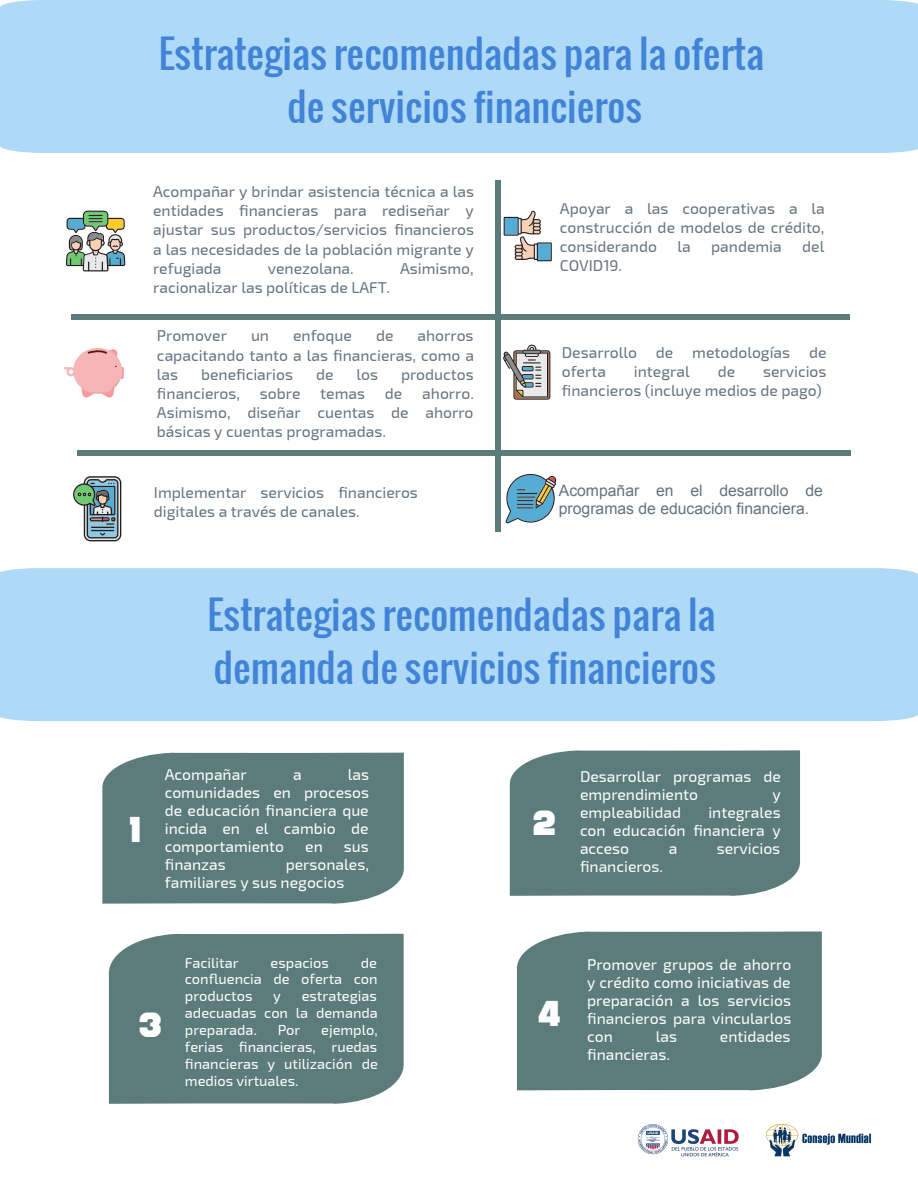
<style>
.page{position:relative;width:918px;height:1188px;background:#fff}
.page>*{position:absolute;margin:0;border:0;box-sizing:border-box;transform-origin:0 0}
.t1{font:38.25px/52.8px "Oswald";color:#4183d7;text-align:center}
.t2{font:38.25px "Distant Galaxy";color:#fff}
.t3{font:15.75px/19.2px "Exo 2.0";color:#65727f;text-align:justify}
.t4{font:15.75px/18px "Exo 2.0";color:#fff;text-align:justify}
.t5{font:15.75px/18px "Arial";color:#65727f}
.t6{font:14.7px/16.8px "Exo 2.0";color:#fff;text-align:justify}
</style>
<div class="page">
<div style="left:0;top:0;width:918px;height:153px;background:#aedaf7"></div>
<svg style="left:66px;top:211px;width:59px;height:60px"></svg>
<div style="left:119px;top:367px;width:5px;height:12px;background:#f89a9b"></div>
<svg style="left:64px;top:348px;width:58px;height:49px"></svg>
<svg style="left:73px;top:476px;width:48px;height:65px"></svg>
<svg style="left:504px;top:211px;width:48px;height:50px"></svg>
<svg style="left:503px;top:345px;width:47px;height:55px"></svg>
<svg style="left:506px;top:474px;width:50px;height:49px"></svg>
<div style="left:495px;top:180px;width:5px;height:209px;background:#5c7c7b"></div>
<div style="left:495px;top:389px;width:5px;height:142px;background:#5c7c7b"></div>
<div style="left:641px;top:314px;width:209px;height:6px;background:#5c7c7b"></div>
<div style="left:433px;top:314px;width:208px;height:6px;background:#5c7c7b"></div>
<div style="left:224px;top:314px;width:209px;height:6px;background:#5c7c7b"></div>
<div style="left:71px;top:314px;width:153px;height:6px;background:#5c7c7b"></div>
<div style="left:642px;top:450px;width:209px;height:6px;background:#5c7c7b"></div>
<div style="left:434px;top:450px;width:208px;height:6px;background:#5c7c7b"></div>
<div style="left:226px;top:450px;width:208px;height:6px;background:#5c7c7b"></div>
<div style="left:78px;top:450px;width:148px;height:6px;background:#5c7c7b"></div>
<div style="left:0;top:568px;width:918px;height:153px;background:#aedaf7"></div>
<div style="left:102px;top:753px;width:302px;height:151px;background:#5c7c7b"></div>
<div style="left:510px;top:750px;width:290px;height:146px;background:#5c7c7b"></div>
<div style="left:517px;top:932px;width:305px;height:158px;background:#5c7c7b"></div>
<div style="left:109px;top:934px;width:295px;height:170px;background:#5c7c7b"></div>
<img style="left:637px;top:1124px;width:234px;height:33px">
<h1 class="t1" style="left:159px;top:27px;width:607px">Estrategias recomendadas para la oferta de servicios financieros</h1>
<p class="t3" style="left:153px;top:183px;width:322px">Acompañar y brindar asistencia técnica a las entidades financieras para rediseñar y ajustar sus productos/servicios financieros a las necesidades de la población migrante y refugiada</p>
<p class="t3" style="left:268px;top:259px;width:87px">venezolana.</p>
<p class="t3" style="left:400px;top:259px;width:75px">Asimismo,</p>
<p class="t3" style="left:153px;top:278px;width:238px">racionalizar las políticas de LAFT.</p>
<p class="t3" style="left:157px;top:327px;width:71px">Promover</p>
<p class="t3" style="left:251px;top:327px;width:20px">un</p>
<p class="t3" style="left:293px;top:327px;width:60px">enfoque</p>
<p class="t3" style="left:376px;top:327px;width:19px">de</p>
<p class="t3" style="left:157px;top:327px;width:319px;text-indent:261px">ahorros capacitando tanto a las financieras, como a las</p>
<p class="t3" style="left:201px;top:365px;width:93px">beneficiarios</p>
<p class="t3" style="left:316px;top:365px;width:19px">de</p>
<p class="t3" style="left:356px;top:365px;width:23px">los</p>
<p class="t3" style="left:401px;top:365px;width:74px">productos</p>
<p class="t3" style="left:157px;top:384px;width:85px">financieros,</p>
<p class="t3" style="left:260px;top:384px;width:42px">sobre</p>
<p class="t3" style="left:320px;top:384px;width:46px">temas</p>
<p class="t3" style="left:385px;top:384px;width:19px">de</p>
<p class="t3" style="left:157px;top:384px;width:318px;text-indent:265px">ahorro.<br>Asimismo, diseñar cuentas de ahorro básicas y cuentas programadas.</p>
<p class="t3" style="left:154px;top:483px;width:266px">Implementar servicios financieros digitales a través de canales.</p>
<p class="t3" style="left:560px;top:199px;width:266px">Apoyar a las cooperativas a la construcción de modelos de crédito, considerando</p>
<p class="t3" style="left:677px;top:238px;width:15px">la</p>
<p class="t3" style="left:711px;top:238px;width:72px">pandemia</p>
<p class="t3" style="left:802px;top:238px;width:24px">del</p>
<p class="t3" style="left:560px;top:257px;width:64px">COVID19.</p>
<p class="t3" style="left:562px;top:343px;width:266px">Desarrollo de metodologías de oferta</p>
<p class="t3" style="left:634px;top:362px;width:57px">integral</p>
<p class="t3" style="left:718px;top:362px;width:19px">de</p>
<p class="t3" style="left:562px;top:362px;width:266px;text-indent:201px">servicios financieros (incluye medios de pago)</p>
<p class="t5" style="left:559px;top:482px;width:265px">Acompañar en el desarrollo de programas de educación financiera.</p>
<h1 class="t1" style="left:208px;top:588px;width:510px;text-align:left">Estrategias recomendadas para la demanda de servicios financieros</h1>
<h1 class="t2" style="left:130px;top:811px;width:13px">1</h1>
<p class="t4" style="left:165px;top:766px;width:83px">Acompañar</p>
<p class="t4" style="left:293px;top:766px;width:10px">a</p>
<p class="t4" style="left:165px;top:766px;width:206px;text-indent:183px">las comunidades en procesos de educación financiera que incida en el cambio de comportamiento</p>
<p class="t4" style="left:305px;top:838px;width:19px">en</p>
<p class="t4" style="left:344px;top:838px;width:26px">sus</p>
<p class="t4" style="left:165px;top:856px;width:63px">finanzas</p>
<p class="t4" style="left:165px;top:856px;width:206px;text-indent:121px">personales, familiares y sus negocios</p>
<h1 class="t2" style="left:534px;top:804px;width:24px">2</h1>
<p class="t4" style="left:580px;top:768px;width:202px">Desarrollar programas de emprendimiento</p>
<p class="t4" style="left:773px;top:786px;width:10px">y</p>
<p class="t4" style="left:580px;top:804px;width:202px;text-indent:128px">integrales con educación financiera y acceso</p>
<p class="t4" style="left:580px;top:804px;width:103px">empleabilidad</p>
<p class="t4" style="left:669px;top:840px;width:10px">a</p>
<p class="t4" style="left:717px;top:840px;width:65px">servicios</p>
<p class="t4" style="left:580px;top:858px;width:85px">financieros.</p>
<h1 class="t2" style="left:140px;top:1007px;width:24px">3</h1>
<p class="t6" style="left:185px;top:954px;width:194px;text-indent:176px">de confluencia de oferta con productos</p>
<p class="t6" style="left:185px;top:954px;width:55px">Facilitar</p>
<p class="t6" style="left:271px;top:954px;width:60px">espacios</p>
<p class="t6" style="left:185px;top:988px;width:194px;text-indent:117px">estrategias adecuadas con la demanda preparada.</p>
<p class="t6" style="left:273px;top:988px;width:9px">y</p>
<p class="t6" style="left:185px;top:1022px;width:194px;text-indent:136px">ejemplo, ferias financieras, ruedas financieras y utilización de medios virtuales.</p>
<p class="t6" style="left:278px;top:1022px;width:24px">Por</p>
<h1 class="t2" style="left:539px;top:995px;width:24px">4</h1>
<p class="t4" style="left:587px;top:956px;width:206px">Promover grupos de ahorro y crédito como iniciativas de preparación a los servicios financieros para vincularlos con</p>
<p class="t4" style="left:656px;top:1028px;width:23px">las</p>
<p class="t4" style="left:720px;top:1028px;width:72px">entidades</p>
<p class="t4" style="left:587px;top:1046px;width:84px">financieras.</p>
</div>
